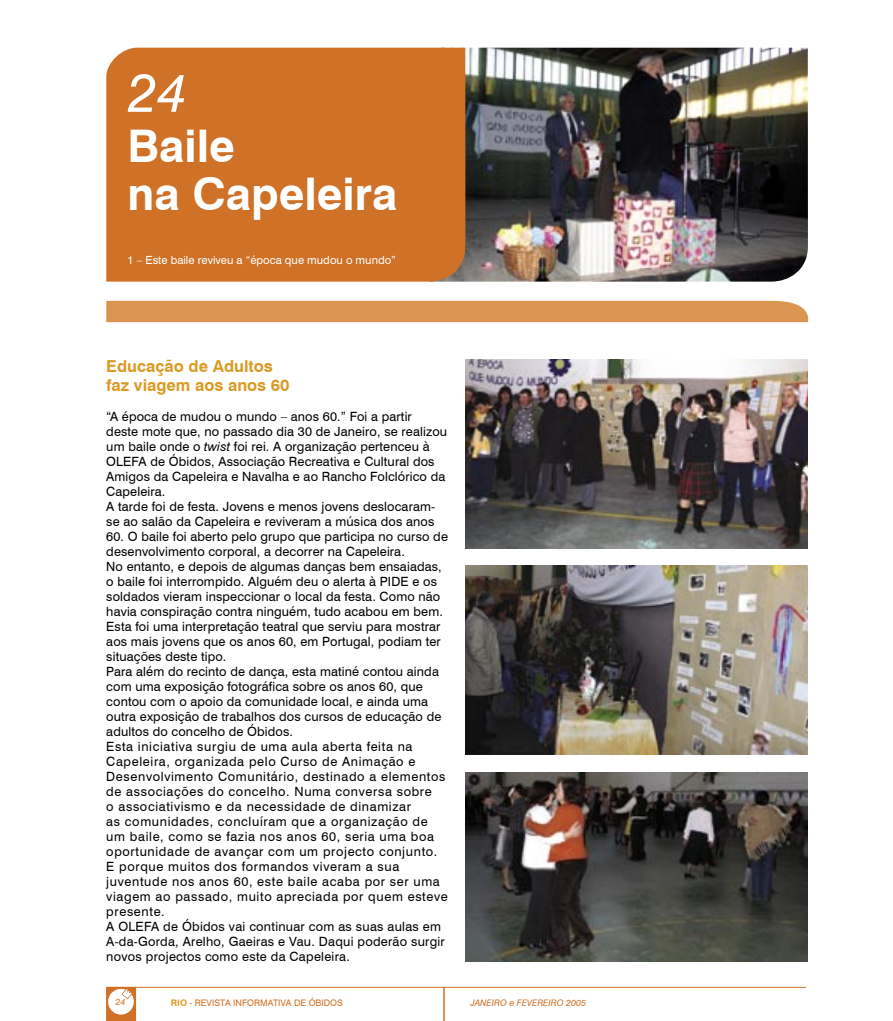
<style>
.page{position:relative;width:893px;height:1021px;background:#fff}
.page>*{position:absolute;margin:0;border:0;box-sizing:border-box;transform-origin:0 0}
.t1{font:italic 54px "Swiss 721 BT";color:#fff}
.t2{font:700 45px "Swiss 721 BT";color:#fff}
.titulo_texto{font:700 16.5px "Swiss 721 BT";color:#da9a23}
.texto{font:12.75px/15px "Swiss 721 BT";letter-spacing:.01em;color:#000}
.texto-2{font:12.75px/15px "Swiss 721 BT";letter-spacing:.05em;color:#000}
.t3{font:11.25px "Swiss 721 BT";color:#fff}
.t4{font:9px "Swiss 721 BT";color:#cf7127}
.t5{font:italic 9px "Swiss 721 BT";color:#cf7127}
.s1{font-style:italic}
.s2{font-weight:700;color:#da9a23}
</style>
<div class="page">
<svg style="left:106px;top:986px;width:700px;height:34px"></svg>
<img style="left:465px;top:48px;width:343px;height:233px">
<div style="left:106px;top:48px;width:359px;height:233px;background:#cf7127"></div>
<div style="left:106px;top:301px;width:703px;height:21px;background:#da9550"></div>
<img style="left:466px;top:565px;width:342px;height:189px">
<img style="left:466px;top:359px;width:342px;height:189px">
<img style="left:466px;top:772px;width:342px;height:189px">
<p class="t1" style="left:128px;top:60px;width:61px">24</p>
<p class="t2" style="left:128px;top:118px;width:109px">Baile</p>
<p class="t2" style="left:128px;top:166px;width:271px">na Capeleira</p>
<p class="t3" style="left:128px;top:253px;width:270px">1 – Este baile reviveu a “época que mudou o mundo”</p>
<p class="titulo_texto" style="left:106px;top:356px;width:168px">Educação de Adultos</p>
<p class="titulo_texto" style="left:106px;top:375px;width:185px">faz viagem aos anos 60</p>
<p class="texto" style="left:106px;top:408px;width:342px">“A época de mudou o mundo – anos 60.” Foi a partir<br>deste mote que, no passado dia 30 de Janeiro, se realizou um baile onde o <span class="s1">twist</span> foi rei. A organização pertenceu à OLEFA de Óbidos, Associação Recreativa e Cultural dos Amigos da Capeleira e Navalha e ao Rancho Folclórico da Capeleira.</p>
<p class="texto" style="left:106px;top:498px;width:330px">A tarde foi de festa. Jovens e menos jovens deslocaram&shy;se ao salão da Capeleira e reviveram a música dos anos</p>
<p class="texto" style="left:106px;top:528px;width:343px">60. O baile foi aberto pelo grupo que participa no curso de desenvolvimento corporal, a decorrer na Capeleira.</p>
<p class="texto" style="left:106px;top:558px;width:338px">No entanto, e depois de algumas danças bem ensaiadas, o baile foi interrompido. Alguém deu o alerta à PIDE e os soldados vieram inspeccionar o local da festa. Como não havia conspiração contra ninguém, tudo acabou em bem.<br>Esta foi uma interpretação teatral que serviu para mostrar aos mais jovens que os anos 60, em Portugal, podiam ter situações deste tipo.</p>
<p class="texto" style="left:106px;top:663px;width:337px">Para além do recinto de dança, esta matiné contou ainda com uma exposição fotográfica sobre os anos 60, que contou com o apoio da comunidade local, e ainda uma outra exposição de trabalhos dos cursos de educação de adultos do concelho de Óbidos.</p>
<p class="texto-2" style="left:106px;top:738px;width:343px">Esta iniciativa surgiu de uma aula aberta feita na Capeleira, organizada pelo Curso de Animação e Desenvolvimento Comunitário, destinado a elementos de associações do concelho. Numa conversa sobre<br>o associativismo e da necessidade de dinamizar<br>as comunidades, concluíram que a organização de um baile, como se fazia nos anos 60, seria uma boa oportunidade de avançar com um projecto conjunto.<br>E porque muitos dos formandos viveram a sua juventude nos anos 60, este baile acaba por ser uma viagem ao passado, muito apreciada por quem esteve presente.</p>
<p class="texto" style="left:106px;top:918px;width:340px">A OLEFA de Óbidos vai continuar com as suas aulas em<br>A-da-Gorda, Arelho, Gaeiras e Vau. Daqui poderão surgir novos projectos como este da Capeleira.</p>
<p class="t5" style="left:115px;top:996px;width:11px">24</p>
<p class="t4" style="left:171px;top:997px;width:174px"><span class="s2">RIO</span> - REVISTA INFORMATIVA DE ÓBIDOS</p>
<p class="t5" style="left:470px;top:996px;width:117px">JANEIRO e FEVEREIRO 2005</p>
</div>
